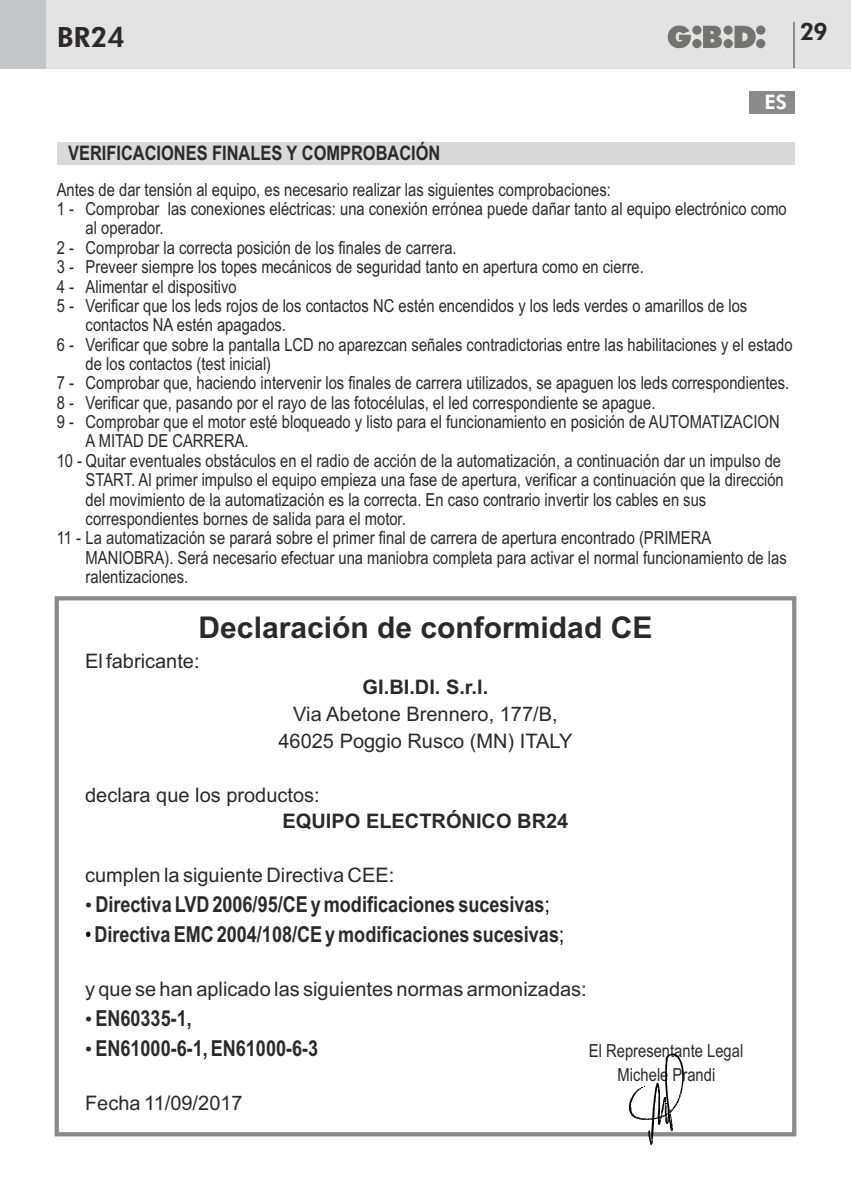
<style>
.page{position:relative;width:851px;height:1191px;background:#fff}
.page>*{position:absolute;margin:0;border:0;box-sizing:border-box;transform-origin:0 0}
.t1{font:700 30px "Arial";color:#2b2929}
.t2{font:800 28px "Futura BT";color:#2b2929}
.t3{font:800 24px "Futura BT";color:#2b2929}
.t4{font:700 22px "Arial Narrow";color:#2b2929}
.t5{font:20px/26.8px "Arial";color:#2b2929;text-align:center}
.t6{font:700 20px "Arial";color:#2b2929}
.t7{font:700 20px "Arial Narrow";color:#2b2929}
.t8{font:800 20px "Futura BT";color:#fff}
.t9{font:18px/24px "Arial Narrow";color:#2b2929;text-align:center}
.s1{font-family:"Arial";font-weight:400;font-size:20px}
.s2{font-weight:400;color:#000}
</style>
<div class="page">
<div style="left:0;top:0;width:850px;height:68px;background:#e3e3e3"></div>
<div style="left:0;top:0;width:45px;height:68px;background:#c4c7c7"></div>
<svg style="left:667px;top:26px;width:98px;height:22px"></svg>
<hr style="left:793px;top:23px;width:2px;height:45px;background:#8a8a8a">
<div style="left:57px;top:142px;width:737px;height:22px;background:#d9d9d9"></div>
<div style="left:55px;top:596px;width:741px;height:540px;border:4px solid #8a8a8a"></div>
<svg style="left:629px;top:1053px;width:54px;height:91px"></svg>
<div style="left:748px;top:91px;width:46px;height:22px;background:#8a8a8a"></div>
<h2 class="t2" style="left:57px;top:26px;width:70px">BR24</h2>
<h3 class="t3" style="left:799px;top:22px;width:29px">29</h3>
<p class="t7" style="left:68px;top:146px;width:374px">VERIFICACIONES FINALES Y COMPROBACIÓN</p>
<p class="t8" style="left:764px;top:94px;width:24px">ES</p>
<p class="t9" style="left:57px;top:179px;width:555px">Antes de dar tensión al equipo, es necesario realizar las siguientes comprobaciones:</p>
<p class="t9" style="left:57px;top:198px;width:731px">1 - Comprobar las conexiones eléctricas: una conexión errónea puede dañar tanto al equipo electrónico como</p>
<p class="t9" style="left:86px;top:218px;width:79px">al operador.</p>
<p class="t9" style="left:57px;top:237px;width:401px">2 - Comprobar la correcta posición de los finales de carrera.</p>
<p class="t9" style="left:57px;top:256px;width:588px">3 - Preveer siempre los topes mecánicos de seguridad tanto en apertura como en cierre.</p>
<p class="t9" style="left:57px;top:276px;width:181px">4 - Alimentar el dispositivo</p>
<p class="t9" style="left:57px;top:295px;width:692px">5 - Verificar que los leds rojos de los contactos NC estén encendidos y los leds verdes o amarillos de los</p>
<p class="t9" style="left:86px;top:314px;width:202px">contactos NA estén apagados.</p>
<p class="t9" style="left:57px;top:334px;width:737px">6 - Verificar que sobre la pantalla LCD no aparezcan señales contradictorias entre las habilitaciones y el estado</p>
<p class="t9" style="left:86px;top:353px;width:187px">de los contactos (test inicial)</p>
<p class="t9" style="left:57px;top:373px;width:734px">7 - Comprobar que, haciendo intervenir los finales de carrera utilizados, se apaguen los leds correspondientes.</p>
<p class="t9" style="left:57px;top:392px;width:600px">8 - Verificar que, pasando por el rayo de las fotocélulas, el led correspondiente se apague.</p>
<p class="t9" style="left:57px;top:411px;width:724px">9 - Comprobar que el motor esté bloqueado y listo para el funcionamiento en posición de AUTOMATIZACION</p>
<p class="t9" style="left:86px;top:431px;width:164px">A MITAD DE CARRERA.</p>
<p class="t9" style="left:57px;top:450px;width:725px">10 - Quitar eventuales obstáculos en el radio de acción de la automatización, a continuación dar un impulso de</p>
<p class="t9" style="left:86px;top:469px;width:699px">START. Al primer impulso el equipo empieza una fase de apertura, verificar a continuación que la dirección</p>
<p class="t9" style="left:86px;top:489px;width:622px">del movimiento de la automatización es la correcta. En caso contrario invertir los cables en sus</p>
<p class="t9" style="left:86px;top:508px;width:322px">correspondientes bornes de salida para el motor.</p>
<p class="t9" style="left:57px;top:527px;width:656px">11 - La automatización se parará sobre el primer final de carrera de apertura encontrado (PRIMERA</p>
<p class="t9" style="left:86px;top:547px;width:702px">MANIOBRA). Será necesario efectuar una maniobra completa para activar el normal funcionamiento de las</p>
<p class="t9" style="left:86px;top:566px;width:104px">ralentizaciones.</p>
<h1 class="t1" style="left:198px;top:616px;width:455px">Declaración de conformidad CE</h1>
<p class="t5" style="left:85px;top:649px;width:116px">El fabricante:</p>
<p class="t6" style="left:362px;top:680px;width:127px">GI.BI.DI. S.r.l.</p>
<p class="t5" style="left:278px;top:702px;width:295px">Via Abetone Brennero, 177/B,<br>46025 Poggio Rusco (MN) ITALY</p>
<p class="t5" style="left:85px;top:783px;width:236px">declara que los productos:</p>
<p class="t6" style="left:282px;top:814px;width:287px">EQUIPO ELECTRÓNICO BR24</p>
<p class="t5" style="left:85px;top:863px;width:311px">cumplen la siguiente Directiva CEE:</p>
<p class="t4" style="left:85px;top:895px;width:466px"><span class="s1">•</span> Directiva LVD 2006/95/CE y modificaciones sucesivas<span class="s2">;</span></p>
<p class="t4" style="left:85px;top:926px;width:480px"><span class="s2">•</span>Directiva EMC 2004/108/CE y modificaciones sucesivas<span class="s2">;</span></p>
<p class="t5" style="left:85px;top:977px;width:503px">y que se han aplicado las siguientes normas armonizadas:</p>
<p class="t4" style="left:85px;top:1009px;width:108px"><span class="s1">•</span> EN60335-1,</p>
<p class="t4" style="left:85px;top:1040px;width:234px"><span class="s1">•</span> EN61000-6-1, EN61000-6-3</p>
<p class="t9" style="left:588px;top:1040px;width:156px">El Representante Legal<br>Michele Prandi</p>
<p class="t5" style="left:85px;top:1091px;width:159px">Fecha 11/09/2017</p>
</div>
